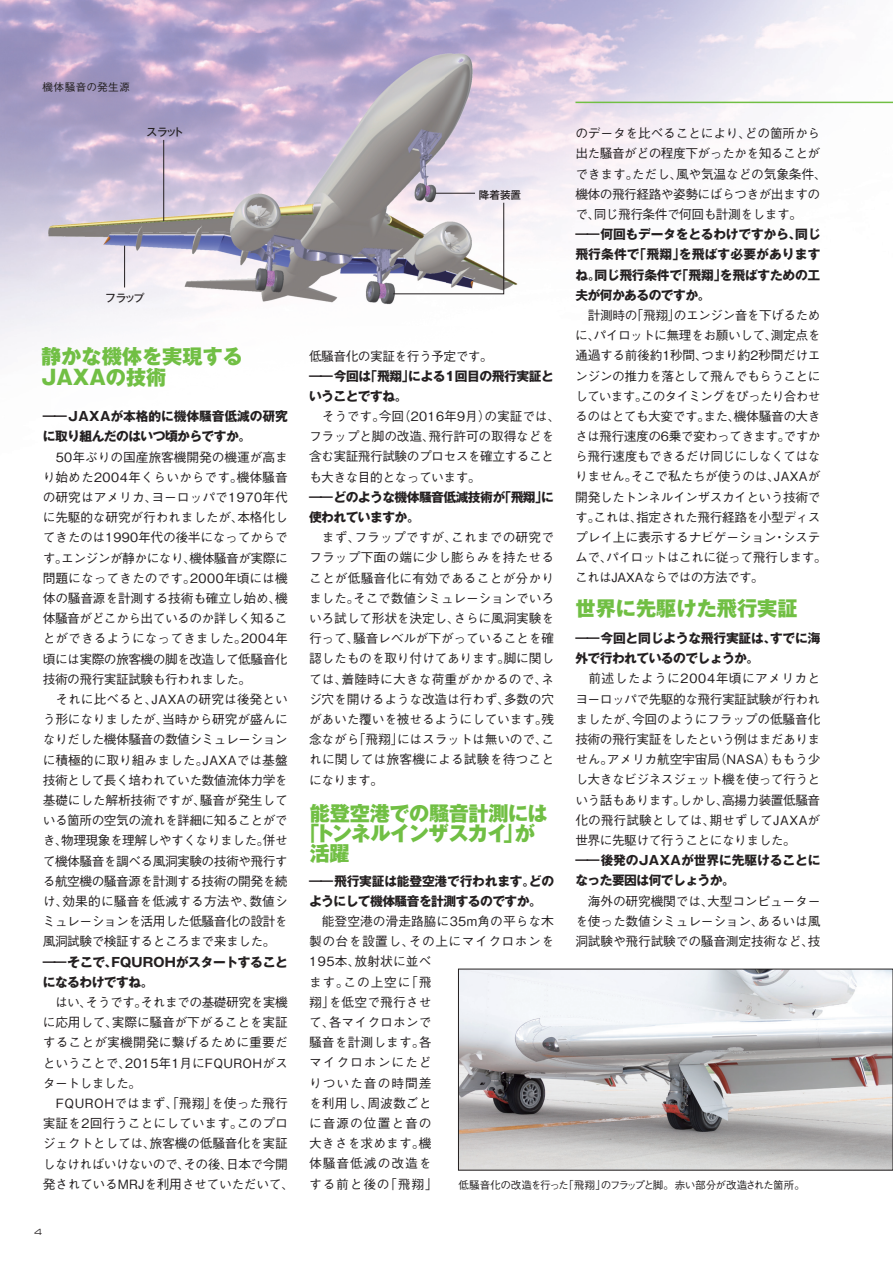
<style>
.page{position:relative;width:893px;height:1263px;background:#fff}
.page>*{position:absolute;margin:0;border:0;box-sizing:border-box;transform-origin:0 0}
.t1{font:800 20.25px/20.2px "Gothic MB101 Pro";color:#71bf44}
.t2{font:800 20.25px "Gothic MB101 Pro";letter-spacing:-.03em;color:#71bf44}
.t3{font:800 20.25px "Gothic MB101 Pro";letter-spacing:-.02em;color:#71bf44}
.t4{font:500 12.75px/20.2px "Gothic BBB Pro";letter-spacing:-.02em;color:#231f20}
.t5{font:500 12.75px/20.2px "Gothic BBB Pro";letter-spacing:-.04em;color:#231f20}
.t6{font:700 12.75px/20.2px "Gothic MB101 Pro";letter-spacing:-.025em;color:#231f20}
.t7{font:500 12.75px/20.2px "Gothic BBB Pro";letter-spacing:.04em;color:#231f20}
.t8{font:500 10.65px "Gothic BBB Pr 6 N";letter-spacing:-.07em;color:#231f20}
.t9{font:500 10.65px "Gothic MB101 Pro";letter-spacing:-.015em;color:#231f20}
.t10{font:500 10.65px "Gothic BBB Pr 6 N";letter-spacing:.04em;color:#231f20}
.t11{font:expanded 8.55px "Square 721 BT";color:#231f20}
</style>
<div class="page">
<img style="left:0;top:0;width:843px;height:49px">
<img style="left:26px;top:33px;width:524px;height:293px">
<hr style="left:575px;top:102px;width:318px;height:1px;background:#71bf44">
<img style="left:460px;top:971px;width:431px;height:197px">
<hr style="left:163px;top:140px;width:1px;height:81px;background:#231f20">
<hr style="left:124px;top:246px;width:1px;height:41px;background:#231f20">
<svg style="left:392px;top:202px;width:113px;height:93px"></svg>
<hr style="left:435px;top:193px;width:40px;height:1px;background:#231f20">
<p class="t10" style="left:43px;top:79px;width:89px">機体騒音の発生源</p>
<p class="t9" style="left:147px;top:123px;width:39px">スラット</p>
<p class="t9" style="left:105px;top:289px;width:41px">フラップ</p>
<h1 class="t1" style="left:41px;top:344px;width:203px">静かな機体を実現する<br>JAXAの技術</h1>
<p class="t6" style="left:43px;top:405px;width:247px">――JAXAが本格的に機体騒音低減の研究に取り組んだのはいつ頃からですか。</p>
<p class="t4" style="left:43px;top:445px;width:247px;text-indent:13px">50年ぶりの国産旅客機開発の機運が高まり始めた2004年くらいからです。機体騒音の研究はアメリカ、ヨーロッパで1970年代に先駆的な研究が行われましたが、本格化してきたのは1990年代の後半になってからです。エンジンが静かになり、機体騒音が実際に問題になってきたのです。2000年頃には機体の騒音源を計測する技術も確立し始め、機体騒音がどこから出ているのか詳しく知ることができるようになってきました。2004年頃には実際の旅客機の脚を改造して低騒音化技術の飛行実証試験も行われました。<br>　それに比べると、JAXAの研究は後発という形になりましたが、当時から研究が盛んになりだした機体騒音の数値シミュレーションに積極的に取り組みました。JAXAでは基盤技術として長く培われていた数値流体力学を基礎にした解析技術ですが、騒音が発生している箇所の空気の流れを詳細に知ることができ、物理現象を理解しやすくなりました。併せて機体騒音を調べる風洞実験の技術や飛行する航空機の騒音源を計測する技術の開発を続け、効果的に騒音を低減する方法や、数値シミュレーションを活用した低騒音化の設計を風洞試験で検証するところまで来ました。</p>
<p class="t6" style="left:43px;top:950px;width:247px">――そこで、FQUROHがスタートすることになるわけですね。</p>
<p class="t4" style="left:43px;top:990px;width:253px;text-indent:12px">はい、そうです。それまでの基礎研究を実機に応用して、実際に騒音が下がることを実証することが実機開発に繋げるために重要だということで、2015年1月にFQUROHがスタートしました。<br>　FQUROHではまず、「飛翔」を使った飛行実証を2回行うことにしています。このプロジェクトとしては、旅客機の低騒音化を実証しなければいけないので、その後、日本で今開発されているMRJを利用させていただいて、</p>
<p class="t11" style="left:34px;top:1227px;width:10px">4</p>
<p class="t5" style="left:575px;top:122px;width:253px">のデータを比べることにより、どの箇所から出た騒音がどの程度下がったかを知ることができます。ただし、風や気温などの気象条件、機体の飛行経路や姿勢にばらつきが出ますので、同じ飛行条件で何回も計測をします。</p>
<p class="t6" style="left:575px;top:223px;width:247px;text-align:justify">――何回もデータをとるわけですから、同じ飛行条件で「飛翔」を飛ばす必要がありますね。同じ飛行条件で「飛翔」を飛ばすための工夫が何かあるのですか。</p>
<p class="t5" style="left:575px;top:303px;width:253px">　計測時の「飛翔」のエンジン音を下げるために、パイロットに無理をお願いして、測定点を通過する前後約1秒間、つまり約2秒間だけエンジンの推力を落として飛んでもらうことにしています。このタイミングをぴったり合わせるのはとても大変です。また、機体騒音の大きさは飛行速度の6乗で変わってきます。ですから飛行速度もできるだけ同じにしなくてはなりません。そこで私たちが使うのは、JAXAが開発したトンネルインザスカイという技術です。これは、指定された飛行経路を小型ディスプレイ上に表示するナビゲーション・システムで、パイロットはこれに従って飛行します。これはJAXAならではの方法です。</p>
<p class="t9" style="left:479px;top:186px;width:44px">降着装置</p>
<p class="t5" style="left:309px;top:344px;width:185px">低騒音化の実証を行う予定です。</p>
<p class="t6" style="left:309px;top:364px;width:246px">――今回は「飛翔」による1回目の飛行実証ということですね。</p>
<p class="t4" style="left:309px;top:405px;width:253px;text-indent:13px">そうです。今回（2016年9月）の実証では、フラップと脚の改造、飛行許可の取得などを含む実証飛行試験のプロセスを確立することも大きな目的となっています。</p>
<p class="t6" style="left:309px;top:485px;width:246px">――どのような機体騒音低減技術が「飛翔」に使われていますか。</p>
<p class="t4" style="left:309px;top:526px;width:247px;text-align:justify">　まず、フラップですが、これまでの研究でフラップ下面の端に少し膨らみを持たせることが低騒音化に有効であることが分かりました。そこで数値シミュレーションでいろいろ試して形状を決定し、さらに風洞実験を行って、騒音レベルが下がっていることを確認したものを取り付けてあります。脚に関しては、着陸時に大きな荷重がかかるので、ネジ穴を開けるような改造は行わず、多数の穴があいた覆いを被せるようにしています。残念ながら「飛翔」にはスラットは無いので、これに関しては旅客機による試験を待つことになります。</p>
<h1 class="t1" style="left:575px;top:596px;width:224px">世界に先駆けた飛行実証</h1>
<p class="t6" style="left:575px;top:626px;width:247px">――今回と同じような飛行実証は、すでに海外で行われているのでしょうか。</p>
<p class="t4" style="left:575px;top:667px;width:247px;text-align:justify">　前述したように2004年頃にアメリカとヨーロッパで先駆的な飛行実証試験が行われましたが、今回のようにフラップの低騒音化技術の飛行実証をしたという例はまだありません。アメリカ航空宇宙局（NASA）ももう少し大きなビジネスジェット機を使って行うという話もあります。しかし、高揚力装置低騒音化の飛行試験としては、期せずしてJAXAが世界に先駆けて行うことになりました。</p>
<p class="t6" style="left:575px;top:849px;width:247px">――後発のJAXAが世界に先駆けることになった要因は何でしょうか。</p>
<p class="t4" style="left:575px;top:889px;width:247px;text-align:justify">　海外の研究機関では、大型コンピューターを使った数値シミュレーション、あるいは風洞試験や飛行試験での騒音測定技術など、技</p>
<h1 class="t3" style="left:310px;top:796px;width:239px">能登空港での騒音計測には</h1>
<h1 class="t2" style="left:300px;top:816px;width:237px">「トンネルインザスカイ」が</h1>
<h1 class="t1" style="left:310px;top:841px;width:42px">活躍</h1>
<p class="t6" style="left:309px;top:869px;width:247px">――飛行実証は能登空港で行われます。どのようにして機体騒音を計測するのですか。</p>
<p class="t7" style="left:309px;top:909px;width:246px">　能登空港の滑走路脇に35m角の平らな木製の台を設置し、その上にマイクロホンを<br>195本、放射状に並べ<br>ます。この上空に「飛<br>翔」を低空で飛行させ<br>て、各マイクロホンで<br>騒音を計測します。各<br>マイクロホンにたど<br>りついた音の時間差<br>を利用し、周波数ごと<br>に音源の位置と音の<br>大きさを求めます。機<br>体騒音低減の改造を<br>する前と後の「飛翔」</p>
<p class="t8" style="left:458px;top:1176px;width:348px">低騒音化の改造を行った「飛翔」のフラップと脚。赤い部分が改造された箇所。</p>
</div>
